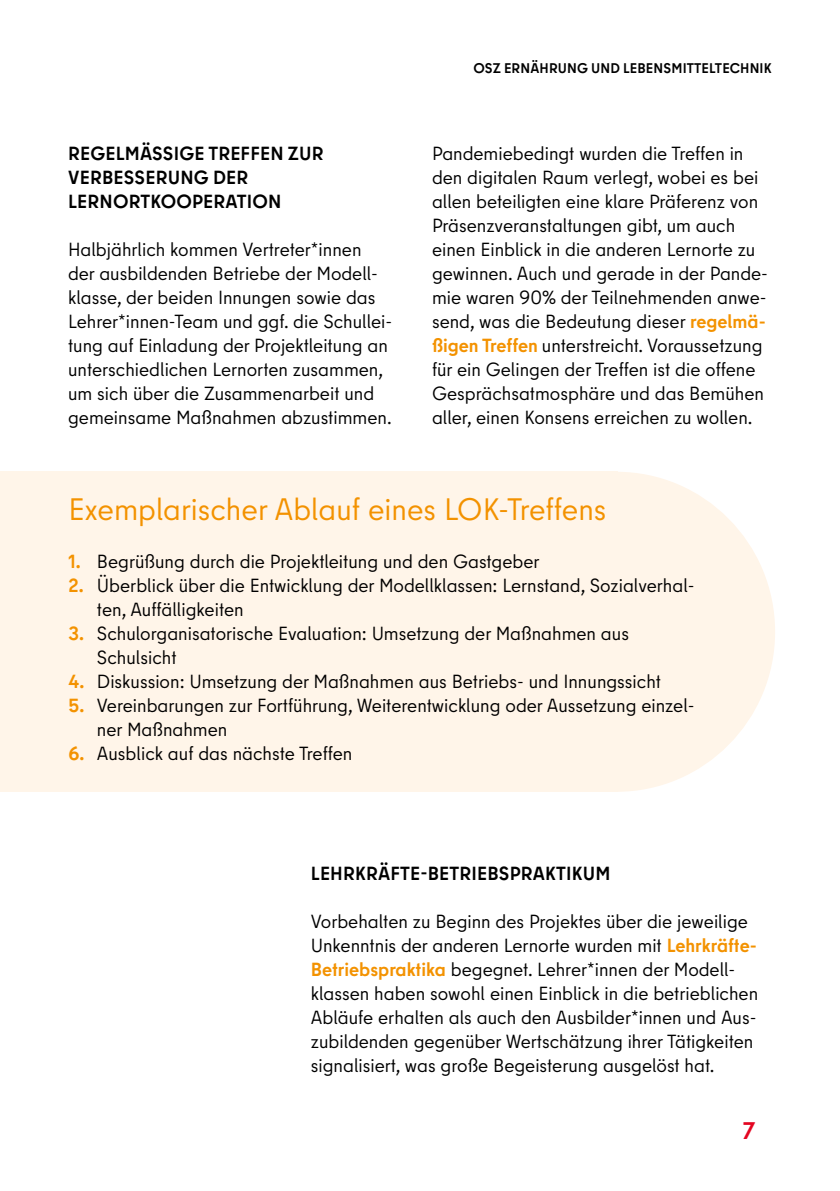
<style>
.page{position:relative;width:840px;height:1191px;background:#fff}
.page>*{position:absolute;margin:0;border:0;box-sizing:border-box;transform-origin:0 0}
.t1{font:31px "Berlin Type";color:#f39200}
.t2{font:700 24px "Berlin Type";color:#e40521}
.t3{font:19px/24px "Berlin Type";color:#000}
.t4{font:700 19px/24px "Berlin Type";letter-spacing:.01em;color:#000}
.t5{font:700 14px "Berlin Type";letter-spacing:.01em;color:#000}
.s1{font-weight:700;color:#f39200}
</style>
<div class="page">
<svg style="left:617px;top:472px;width:157px;height:320px;fill:#fff5e9"></svg>
<div style="left:0;top:472px;width:617px;height:320px;background:#fff5e9"></div>
<p class="t4" style="left:68px;top:142px;width:257px">REGELMÄSSIGE TREFFEN ZUR<br>VERBESSERUNG DER<br>LERNORTKOOPERATION</p>
<p class="t3" style="left:68px;top:238px;width:325px">Halbjährlich kommen Vertreter*innen der ausbildenden Betriebe der Modell&shy;klasse, der beiden Innungen sowie das Lehrer*innen-Team und ggf. die Schullei&shy;tung auf Einladung der Projektleitung an unterschiedlichen Lernorten zusammen, um sich über die Zusammenarbeit und gemeinsame Maßnahmen abzustimmen.</p>
<p class="t5" style="left:473px;top:59px;width:300px">OSZ ERNÄHRUNG UND LEBENSMITTELTECHNIK</p>
<p class="t3" style="left:432px;top:142px;width:337px">Pandemiebedingt wurden die Treffen in den digitalen Raum verlegt, wobei es bei allen beteiligten eine klare Präferenz von Präsenzveranstaltungen gibt, um auch einen Einblick in die anderen Lernorte zu gewinnen. Auch und gerade in der Pande&shy;mie waren 90% der Teilnehmenden anwe&shy;send, was die Bedeutung dieser <span class="s1">regelmä&shy;ßigen Treffen</span> unterstreicht. Voraussetzung für ein Gelingen der Treffen ist die offene Gesprächsatmosphäre und das Bemühen aller, einen Konsens erreichen zu wollen.</p>
<h1 class="t1" style="left:69px;top:490px;width:539px">Exemplarischer Ablauf eines LOK-Treffens</h1>
<p class="t3" style="left:69px;top:550px;width:472px"><span class="s1">1.</span> Begrüßung durch die Projektleitung und den Gastgeber</p>
<p class="t3" style="left:97px;top:574px;width:598px;text-indent:-28px"><span class="s1">2.</span> Überblick über die Entwicklung der Modellklassen: Lernstand, Sozialverhal&shy;ten, Auffälligkeiten</p>
<p class="t3" style="left:97px;top:622px;width:533px;text-indent:-28px"><span class="s1">3.</span> Schulorganisatorische Evaluation: Umsetzung der Maßnahmen aus<br>Schulsicht</p>
<p class="t3" style="left:69px;top:670px;width:593px"><span class="s1">4.</span> Diskussion: Umsetzung der Maßnahmen aus Betriebs- und Innungssicht</p>
<p class="t3" style="left:97px;top:694px;width:598px;text-indent:-28px"><span class="s1">5.</span> Vereinbarungen zur Fortführung, Weiterentwicklung oder Aussetzung einzel&shy;ner Maßnahmen</p>
<p class="t3" style="left:69px;top:742px;width:285px"><span class="s1">6.</span> Ausblick auf das nächste Treffen</p>
<p class="t4" style="left:311px;top:862px;width:301px">LEHRKRÄFTE-BETRIEBSPRAKTIKUM</p>
<p class="t3" style="left:310px;top:910px;width:448px">Vorbehalten zu Beginn des Projektes über die jeweilige Unkenntnis der anderen Lernorte wurden mit <span class="s1">Lehrkräfte-Betriebspraktika</span> begegnet. Lehrer*innen der Modell&shy;klassen haben sowohl einen Einblick in die betrieblichen Abläufe erhalten als auch den Ausbilder*innen und Aus&shy;zubildenden gegenüber Wertschätzung ihrer Tätigkeiten signalisiert, was große Begeisterung ausgelöst hat.</p>
<p class="t2" style="left:742px;top:1115px;width:14px">7</p>
</div>
